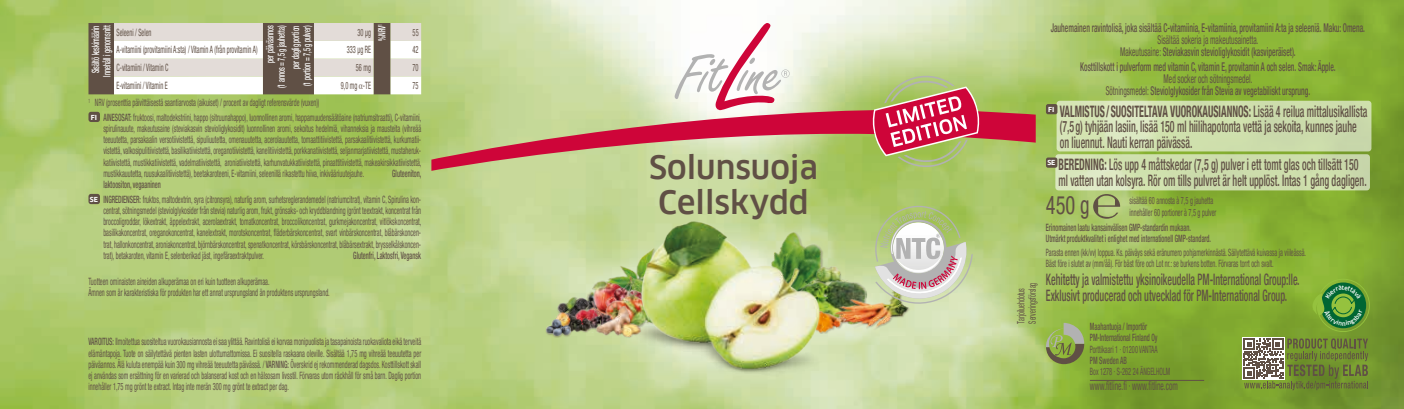
<style>
.page{position:relative;width:1404px;height:409px;background:#fff}
.page>*{position:absolute;margin:0;border:0;box-sizing:border-box;transform-origin:0 0}
.t1{font:500 31.5px/34.5px "Clan Pro";color:#605045}
.t2{font:condensed 25.5px "Helvetica Neue LT Pro";color:#605045;scale:.8 1}
.t3{font:500 condensed 15.75px/15.8px "Helvetica Neue LT Pro";color:#605045;scale:.63 1}
.t4{font:500 condensed 12px/12px "Helvetica Neue LT Pro";color:#605045;text-align:center;scale:.63 1}
.t5{font:condensed 12px/12px "Helvetica Neue LT Pro";color:#605045;text-align:center;scale:.63 1}
.t6{font:condensed 10.05px/11.2px "Helvetica Neue LT Pro";color:#605045;scale:.63 1}
.t7{font:500 condensed 10.05px/11.2px "Helvetica Neue LT Pro";color:#605045;scale:.63 1}
.t8{font:500 condensed 10.05px/11.2px "Helvetica Neue LT Pro";color:#fff;text-align:right;scale:.63 1}
.t9{font:700 6.75px "Clan Pro";color:#fff}
.s1{font-family:"Clan Pro";font-weight:700;font-stretch:normal;font-size:6.75px;color:#fff}
.s2{font-weight:500}
.s3{font-weight:400}
.s4{font-weight:700}
</style>
<div class="page">
<img style="left:0;top:0;width:1403px;height:408px">
<svg style="left:1045px;top:322px;width:39px;height:42px;background:#8ea05a"></svg>
<svg style="left:431px;top:109px;width:604px;height:61px;background:#c69777"></svg>
<svg style="left:674px;top:23px;width:115px;height:87px"></svg>
<img style="left:827px;top:219px;width:17px;height:121px">
<img style="left:605px;top:248px;width:27px;height:27px">
<div style="left:807px;top:266px;width:43px;height:32px;background:#c8d99b"></div>
<img style="left:827px;top:266px;width:18px;height:11px">
<img style="left:589px;top:280px;width:16px;height:19px">
<img style="left:550px;top:288px;width:41px;height:30px">
<img style="left:605px;top:275px;width:27px;height:13px">
<img style="left:574px;top:308px;width:10px;height:4px">
<img style="left:600px;top:288px;width:32px;height:17px">
<img style="left:584px;top:299px;width:31px;height:33px">
<div style="left:560px;top:313px;width:33px;height:20px;background:#605045;opacity:.4"></div>
<img style="left:572px;top:312px;width:20px;height:19px">
<div style="left:595px;top:305px;width:46px;height:33px;background:#605045;opacity:.4"></div>
<img style="left:596px;top:305px;width:36px;height:31px">
<div style="left:555px;top:312px;width:17px;height:17px;background:#605045;opacity:.4"></div>
<img style="left:555px;top:312px;width:16px;height:6px">
<div style="left:545px;top:318px;width:27px;height:19px;background:#605045;opacity:.4"></div>
<img style="left:546px;top:319px;width:24px;height:17px">
<img style="left:827px;top:277px;width:39px;height:33px">
<img style="left:829px;top:280px;width:82px;height:50px">
<div style="left:788px;top:310px;width:59px;height:24px;background:#605045;opacity:.4"></div>
<img style="left:827px;top:310px;width:19px;height:23px">
<img style="left:632px;top:213px;width:195px;height:172px">
<svg style="left:874px;top:205px;width:98px;height:98px;background:#c1c79f"></svg>
<img style="left:891px;top:220px;width:52px;height:34px">
<div style="left:1242px;top:337px;width:42px;height:42px;background:#fff"></div>
<svg style="left:1243px;top:338px;width:124px;height:52px;background:#7a874c"></svg>
<div style="left:88px;top:112px;width:12px;height:10px;background:#605045;border-radius:3px"></div>
<div style="left:88px;top:194px;width:12px;height:10px;background:#605045;border-radius:3px"></div>
<svg style="left:1056px;top:101px;width:315px;height:50px;background:#d0dfb0"></svg>
<div style="left:1045px;top:104px;width:12px;height:10px;background:#605045;border-radius:2px"></div>
<svg style="left:1055px;top:154px;width:314px;height:36px;background:#cfdfaf"></svg>
<div style="left:1045px;top:157px;width:12px;height:10px;background:#605045;border-radius:2px"></div>
<svg style="left:1092px;top:194px;width:27px;height:24px"></svg>
<svg style="left:872px;top:73px;width:107px;height:96px;background:#c2896e"></svg>
<hr style="left:1089px;top:379px;width:114px;height:1px;background:#605045">
<svg style="left:88px;top:23px;width:333px;height:71px"></svg>
<svg style="left:1311px;top:278px;width:58px;height:53px;background:#529334"></svg>
<p class="t8" style="left:90px;top:76px;width:82px;text-align:center;rotate:-90deg">Sisältö keskimäärin<br>Innehåll i genomsnitt</p>
<p class="t6" style="left:116px;top:26px;width:57px">Seleeni / Selen</p>
<p class="t8" style="left:264px;top:88px;width:101px;rotate:-90deg">per päiväannos<br>(1 annos = 7,5 g jauhetta)</p>
<p class="t8" style="left:290px;top:86px;width:98px;rotate:-90deg">per daglig portion<br>(1 portion = 7,5 g pulver)</p>
<p class="t6" style="left:357px;top:26px;width:23px">30 μg</p>
<p class="t8" style="left:376px;top:41px;width:28px;rotate:-90deg">%NRV<sup>1</sup></p>
<p class="t6" style="left:412px;top:26px;width:11px">55</p>
<p class="t6" style="left:116px;top:44px;width:225px">A-vitamiini (provitamiini A:sta) / Vitamin A (från provitamin A)</p>
<p class="t6" style="left:347px;top:44px;width:40px">333 μg RE</p>
<p class="t6" style="left:412px;top:44px;width:11px">42</p>
<p class="t6" style="left:116px;top:62px;width:84px">C-vitamiini / Vitamin C</p>
<p class="t6" style="left:356px;top:62px;width:25px">56 mg</p>
<p class="t6" style="left:412px;top:62px;width:11px">70</p>
<p class="t6" style="left:116px;top:80px;width:83px">E-vitamiini / Vitamin E</p>
<p class="t6" style="left:341px;top:80px;width:49px">9,0 mg -TE</p>
<p class="t6" style="left:412px;top:80px;width:11px">75</p>
<p class="t6" style="left:88px;top:95px;width:530px;line-height:14.4px"><sup>1</sup> NRV (prosenttia päivittäisestä saantiarvosta (aikuiset) / procent av dagligt referensvärde (vuxen))<br><span class="s1">FI</span> <span class="s2">AINESOSAT:</span> fruktoosi, maltodekstriini, happo (sitruunahappo), luonnollinen aromi, happamuudensäätöaine (natriumsitraatti), C-vitamiini,</p>
<p class="t6" style="left:103px;top:122px;width:506px;text-align:justify">spirulinauute, makeutusaine (steviakasvin stevioliglykosidit) luonnollinen aromi, sekoitus hedelmiä, vihanneksia ja mausteita (vihreää teeuutetta, parsakaalin versotiivistettä, sipuliuutetta, omenauutetta, acerolauutetta, tomaattitiivistettä, parsakaalitiivistettä, kurkumatii&shy;vistettä, valkosipulitiivistettä, basilikatiivistettä, oreganotiivistettä, kanelitiivistettä, porkkanatiivistettä, seljanmarjatiivistettä, mustaheruk&shy;katiivistettä, mustikkatiivistettä, vadelmatiivistettä, aroniatiivistettä, karhunvatukkatiivistettä, pinaattitiivistettä, makeakirsikkatiivistettä, mustikkauutetta, ruusukaalitiivistettä), beetakaroteeni, E-vitamiini, seleenillä rikastettu hiiva, inkivääriuutejauhe.</p>
<p class="t7" style="left:392px;top:167px;width:48px">Gluteeniton,</p>
<p class="t6" style="left:90px;top:177px;width:527px;line-height:14.4px;text-indent:13px"><span class="s2">laktoositon, vegaaninen<br></span><span class="s1">SE</span> <span class="s2">INGREDIENSER:</span> fruktos, maltodextrin, syra (citronsyra), naturlig arom, surhetsreglerandemedel (natriumcitrat), vitamin C, Spirulina kon-</p>
<p class="t6" style="left:103px;top:204px;width:506px;text-align:justify">centrat, sötningsmedel (steviolglykosider från stevia) naturlig arom, frukt, grönsaks- och kryddblandning (grönt teextrakt, koncentrat från broccoligroddar, lökextrakt, äppelextrakt, acerolaextrakt, tomatkoncentrat, broccolikoncentrat, gurkmejakoncentrat, vitlökskoncentrat, basilikakoncentrat, oreganokoncentrat, kanelextrakt, morotskoncentrat, fläderbärskoncentrat, svart vinbärskoncentrat, blåbärskoncen&shy;trat, hallonkoncentrat, aroniakoncentrat, björnbärskoncentrat, spenatkoncentrat, körsbärskoncentrat, blåbärsextrakt, brysselkålskoncen&shy;trat), betakaroten, vitamin E, selenberikad jäst, ingefäraextraktpulver.</p>
<p class="t7" style="left:353px;top:249px;width:109px">Glutenfri, Laktosfri, Vegansk</p>
<p class="t6" style="left:88px;top:275px;width:384px">Tuotteen ominaisten aineiden alkuperämaa on eri kuin tuotteen alkuperämaa.<br>Ämnen som är karakteristiska för produkten har ett annat ursprungsland än produktens ursprungsland.</p>
<p class="t6" style="left:88px;top:335px;width:529px;text-align:justify"><span class="s2">VAROITUS:</span> Ilmoitettua suositeltua vuorokausiannosta ei saa ylittää. Ravintolisä ei korvaa monipuolista ja tasapainoista ruokavaliota eikä terveitä elämäntapoja. Tuote on säilytettävä pienten lasten ulottumattomissa. Ei suositella raskaana oleville. Sisältää 1,75 mg vihreää teeuutetta per päiväannos. Älä kuluta enempää kuin 300 mg vihreää teeuutetta päivässä. / <span class="s2">VARNING:</span> Överskrid ej rekommenderad dagsdos. Kosttillskott skall ej användas som ersättning för en varierad och balanserad kost och en hälsosam livsstil. Förvaras utom räckhåll för små barn. Daglig portion innehåller 1,75 mg grönt te extract. Intag inte merän 300 mg grönt te extract per dag.</p>
<h1 class="t1" style="left:649px;top:150px;width:170px">Solunsuoja<br>Cellskydd</h1>
<p class="t6" style="left:1015px;top:323px;width:67px;rotate:-90deg">Tarjoiluehdotus<br>Serveringsförslag</p>
<p class="t4" style="left:1050px;top:21px;width:500px">Jauhemainen ravintolisä, joka sisältää C-vitamiinia, E-vitamiinia, provitamiini A:ta ja seleeniä. Maku: Omena.</p>
<p class="t5" style="left:1119px;top:33px;width:280px">Sisältää sokeria ja makeutusainetta.<br>Makeutusaine: <span class="s2">Steviakasvin stevioliglykosidit (kasviperäiset).</span></p>
<p class="t4" style="left:1080px;top:60px;width:407px">Kosttillskott i pulverform med vitamin C, vitamin E, provitamin A och selen. Smak: Äpple.</p>
<p class="t4" style="left:1105px;top:72px;width:326px"><span class="s3">Med socker och sötningsmedel.<br>Sötningsmedel:</span> Steviolglykosider från Stevia av vegetabiliskt ursprung.</p>
<h3 class="t3" style="left:1059px;top:103px;width:490px"><span class="s4">VALMISTUS/SUOSITELTAVA VUOROKAUSIANNOS:</span> Lisää 4 reilua mittalusikallista (7,5g) tyhjään lasiin, lisää 150 ml hiilihapotonta vettä ja sekoita, kunnes jauhe on liuennut. Nauti kerran päivässä.</h3>
<p class="t9" style="left:1048px;top:105px;width:8px">FI</p>
<h3 class="t3" style="left:1058px;top:156px;width:490px"><span class="s4">BEREDNING:</span> Lös upp 4 måttskedar (7,5 g) pulver i ett tomt glas och tillsätt 150 ml vatten utan kolsyra. Rör om tills pulvret är helt upplöst. Intas 1 gång dagligen.</h3>
<p class="t9" style="left:1047px;top:159px;width:10px">SE</p>
<h2 class="t2" style="left:1045px;top:190px;width:56px">450 g</h2>
<p class="t6" style="left:1129px;top:195px;width:139px">sisältää 60 annosta à 7,5 g jauhetta innehåller 60 portioner à 7,5 g pulver</p>
<p class="t7" style="left:1045px;top:221px;width:264px">Erinomainen laatu kansainvälisen GMP-standardin mukaan.<br>Utmärkt produktkvalitet i enlighet med internationell GMP-standard.</p>
<p class="t6" style="left:1045px;top:246px;width:414px">Parasta ennen (kk/vv) loppua. Ks. päiväys sekä eränumero pohjamerkinnästä. Säilytettävä kuivassa ja viileässä.<br>Bäst före i slutet av (mm/åå). För bäst före och Lot nr.: se burkens botten. Förvaras torrt och svalt.</p>
<h3 class="t3" style="left:1045px;top:271px;width:404px">Kehitetty ja valmistettu yksinoikeudella PM-International Group:lle.<br>Exklusivt producerad och utvecklad för PM-International Group.</h3>
<p class="t7" style="left:1089px;top:320px;width:109px">Maahantuoja / Importör<br>PM-International Finland Oy</p>
<p class="t6" style="left:1089px;top:343px;width:109px">Porttikaari 1 · 01200 VANTAA</p>
<p class="t7" style="left:1089px;top:354px;width:60px">PM Sweden AB</p>
<p class="t6" style="left:1089px;top:365px;width:129px">Box 1278 · S-262 24 ÄNGELHOLM</p>
<p class="t5" style="left:1089px;top:379px;width:141px">www.fitline.fi · www.fitline.com</p>
</div>
